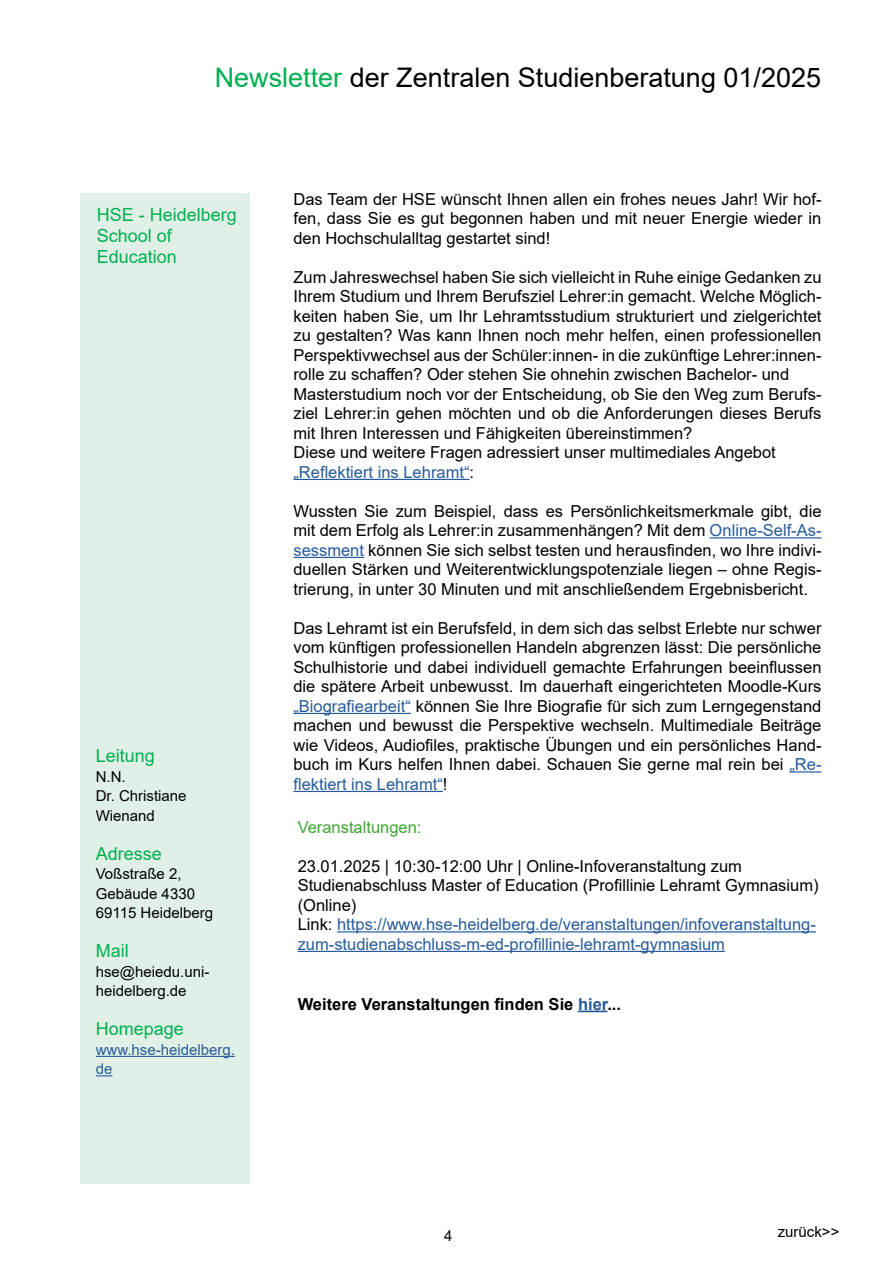
<style>
.page{position:relative;width:893px;height:1263px;background:#fff}
.page>*{position:absolute;margin:0;border:0;box-sizing:border-box;transform-origin:0 0}
.t1{font:27px "Arial";color:#000}
.t2{font:18px/21px "Arial";color:#00b050}
.t3{font:16.5px/19.5px "Arial";color:#000;text-align:justify}
.t4{font:700 16.5px "Arial";color:#000}
.t5{font:16.5px "Arial";color:#3fa535}
.t6{font:15px/19.5px "Arial";color:#000}
.t7{font:15px/19.5px "Arial";color:#275b9b}
.s1{color:#00b050}
.s2{color:#275b9b}
</style>
<div class="page">
<hr style="left:293px;top:479px;width:176px;height:1px;background:#275b9b">
<hr style="left:710px;top:537px;width:111px;height:1px;background:#275b9b">
<hr style="left:293px;top:557px;width:71px;height:1px;background:#275b9b">
<hr style="left:293px;top:713px;width:118px;height:1px;background:#275b9b">
<hr style="left:789px;top:771px;width:32px;height:1px;background:#275b9b">
<hr style="left:293px;top:791px;width:150px;height:1px;background:#275b9b">
<div style="left:80px;top:193px;width:170px;height:990px;background:#e1f0e6"></div>
<hr style="left:337px;top:931px;width:479px;height:1px;background:#275b9b">
<hr style="left:298px;top:951px;width:427px;height:1px;background:#275b9b">
<hr style="left:578px;top:1010px;width:29px;height:2px;background:#275b9b">
<hr style="left:96px;top:1056px;width:139px;height:1px;background:#275b9b">
<svg style="left:96px;top:1075px;width:16px;height:1px"></svg>
<h1 class="t1" style="left:215px;top:58px;width:608px"><span class="s1">Newsletter</span> der Zentralen Studienberatung 01/2025</h1>
<p class="t2" style="left:97px;top:204px;width:142px">HSE - Heidelberg<br>School of<br>Education</p>
<p class="t2" style="left:96px;top:745px;width:61px">Leitung</p>
<p class="t6" style="left:96px;top:767px;width:92px">N.N.<br>Dr. Christiane<br>Wienand</p>
<p class="t2" style="left:96px;top:843px;width:68px">Adresse</p>
<p class="t6" style="left:96px;top:864px;width:119px">Voßstraße 2,<br>Gebäude 4330<br>69115 Heidelberg</p>
<p class="t2" style="left:96px;top:940px;width:34px">Mail</p>
<p class="t6" style="left:96px;top:962px;width:115px">hse@heiedu.uni&shy;heidelberg.de</p>
<p class="t2" style="left:96px;top:1018px;width:90px">Homepage</p>
<p class="t7" style="left:96px;top:1040px;width:141px">www.hse-heidelberg. de</p>
<p class="t3" style="left:293px;top:189px;width:530px">Das Team der HSE wünscht Ihnen allen ein frohes neues Jahr! Wir hof&shy;fen, dass Sie es gut begonnen haben und mit neuer Energie wieder in den Hochschulalltag gestartet sind!</p>
<p class="t3" style="left:293px;top:267px;width:530px;text-align:left">Zum Jahreswechsel haben Sie sich vielleicht in Ruhe einige Gedanken zu Ihrem Studium und Ihrem Berufsziel Lehrer:in gemacht. Welche Möglich&shy;keiten haben Sie, um Ihr Lehramtsstudium strukturiert und zielgerichtet zu gestalten? Was kann Ihnen noch mehr helfen, einen professionellen Perspektivwechsel aus der Schüler:innen- in die zukünftige Lehrer:innen&shy;rolle zu schaffen? Oder stehen Sie ohnehin zwischen Bachelor- und Masterstudium noch vor der Entscheidung, ob Sie den Weg zum Berufs&shy;ziel Lehrer:in gehen möchten und ob die Anforderungen dieses Berufs mit Ihren Interessen und Fähigkeiten übereinstimmen?<br>Diese und weitere Fragen adressiert unser multimediales Angebot <span class="s2">„Reflektiert ins Lehramt“</span>:</p>
<p class="t3" style="left:293px;top:501px;width:530px">Wussten Sie zum Beispiel, dass es Persönlichkeitsmerkmale gibt, die mit dem Erfolg als Lehrer:in zusammenhängen? Mit dem <span class="s2">Online-Self-As&shy;sessment</span> können Sie sich selbst testen und herausfinden, wo Ihre indivi&shy;duellen Stärken und Weiterentwicklungspotenziale liegen – ohne Regis&shy;trierung, in unter 30 Minuten und mit anschließendem Ergebnisbericht.</p>
<p class="t3" style="left:293px;top:618px;width:530px">Das Lehramt ist ein Berufsfeld, in dem sich das selbst Erlebte nur schwer vom künftigen professionellen Handeln abgrenzen lässt: Die persönliche Schulhistorie und dabei individuell gemachte Erfahrungen beeinflussen die spätere Arbeit unbewusst. Im dauerhaft eingerichteten Moodle-Kurs <span class="s2">„Biografiearbeit“</span> können Sie Ihre Biografie für sich zum Lerngegenstand machen und bewusst die Perspektive wechseln. Multimediale Beiträge wie Videos, Audiofiles, praktische Übungen und ein persönliches Hand&shy;buch im Kurs helfen Ihnen dabei. Schauen Sie gerne mal rein bei <span class="s2">„Re&shy;flektiert ins Lehramt“</span>!</p>
<p class="t5" style="left:298px;top:815px;width:125px">Veranstaltungen:</p>
<p class="t3" style="left:298px;top:856px;width:522px;text-align:left">23.01.2025 | 10:30-12:00 Uhr | Online-Infoveranstaltung zum Studienabschluss Master of Education (Profillinie Lehramt Gymnasium) (Online)<br>Link: <span class="s2">https://www.hse-heidelberg.de/veranstaltungen/infoveranstaltung&shy;zum-studienabschluss-m-ed-profillinie-lehramt-gymnasium</span></p>
<p class="t4" style="left:298px;top:992px;width:325px">Weitere Veranstaltungen finden Sie <span class="s2">hier</span>...</p>
<p class="t6" style="left:444px;top:1226px;width:10px">4</p>
<p class="t6" style="left:778px;top:1222px;width:63px">zurück&gt;&gt;</p>
</div>
